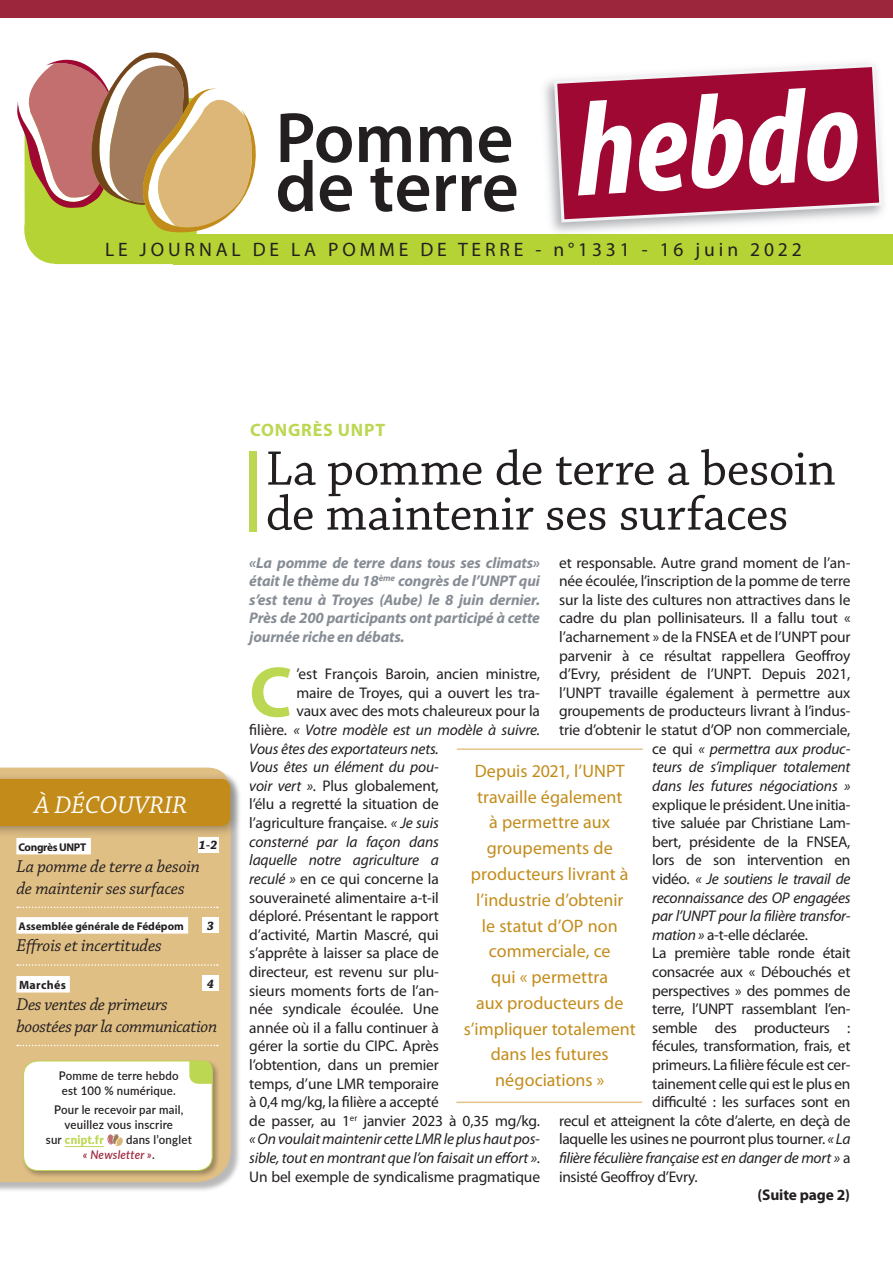
<style>
.page{position:relative;width:893px;height:1263px;background:#fff}
.page>*{position:absolute;margin:0;border:0;box-sizing:border-box;transform-origin:0 0}
.t1{font:italic 700 condensed 135.3px "Myriad Pro";color:#fff}
.t2{font:700 72px "Myriad Pro";color:#bcd752}
.t3{font:600 71.85px "Myriad Pro";color:#231f20}
.t4{font:51px/45px "Chaparral Pro";letter-spacing:-.005em;color:#231f20}
.t5{font:italic 25.5px "Chaparral Pro";letter-spacing:.01em;color:#fff}
.t6{font:19.5px "Myriad Pro";letter-spacing:.2em;color:#231f20}
.t7{font:18px/25.8px "Myriad Pro";letter-spacing:.005em;color:#c38c1a;text-align:center}
.t8{font:italic 18px/21.6px "Chaparral Pro";letter-spacing:-.005em;color:#231f20}
.t9{font:700 18px "Myriad Pro";letter-spacing:.045em;color:#bcd752}
.t10{font:15.45px/18.6px "Myriad Pro";letter-spacing:-.01em;color:#231f20;text-align:right}
.t11{font:italic 15.45px "Myriad Pro";letter-spacing:-.01em;color:#231f20}
.t12{font:italic 700 15.45px/18.6px "Myriad Pro";letter-spacing:-.01em;color:#878d95;text-align:justify}
.t13{font:700 15.45px "Myriad Pro";letter-spacing:-.01em;color:#231f20}
.t14{font:italic 700 12.75px "Chaparral Pro";color:#231f20}
.t15{font:600 12px/15px "Lato";letter-spacing:.02em;color:#231f20;scale:.95 1}
.t16{font:900 12px "Lato";letter-spacing:.02em;color:#bcd752;scale:.95 1}
.t17{font:700 12px "Myriad Pro";letter-spacing:.025em;color:#231f20}
.t18{font:700 11.25px "Myriad Pro";color:#231f20}
.t19{font:700 11.25px "Myriad Pro";letter-spacing:-.03em;color:#231f20}
.s1{font-weight:600;color:#231f20}
.s2{font-style:italic;color:#9c273d}
.s3{font-style:italic}
.s4{font-style:normal}
</style>
<div class="page">
<div style="left:0;top:0;width:893px;height:18px;background:#9c273d"></div>
<svg style="left:17px;top:52px;width:239px;height:212px"></svg>
<div style="left:173px;top:234px;width:720px;height:30px;background:#b5d334"></div>
<svg style="left:554px;top:64px;width:328px;height:158px;background:#ab2f52"></svg>
<div style="left:0;top:769px;width:242px;height:423px;background:#231f20;opacity:.31"></div>
<div style="left:0;top:767px;width:231px;height:415px;background:#e0bf85"></div>
<div style="left:16px;top:838px;width:75px;height:16px;background:#fff"></div>
<svg style="left:17px;top:907px;width:201px;height:1px"></svg>
<div style="left:16px;top:917px;width:172px;height:17px;background:#fff"></div>
<svg style="left:17px;top:964px;width:201px;height:2px"></svg>
<div style="left:16px;top:976px;width:54px;height:16px;background:#fff"></div>
<svg style="left:17px;top:1045px;width:201px;height:1px"></svg>
<div style="left:0;top:773px;width:243px;height:65px;background:#231f20;opacity:.35"></div>
<div style="left:0;top:779px;width:230px;height:47px;background:#c38c1a"></div>
<div style="left:202px;top:917px;width:17px;height:15px;background:#fff"></div>
<div style="left:202px;top:975px;width:17px;height:16px;background:#fff"></div>
<div style="left:198px;top:837px;width:21px;height:15px;background:#fff"></div>
<div style="left:22px;top:1059px;width:198px;height:119px;background:#231f20;opacity:.35"></div>
<svg style="left:23px;top:1061px;width:190px;height:110px"></svg>
<div style="left:249px;top:451px;width:8px;height:80px;background:#bcd752"></div>
<hr style="left:457px;top:748px;width:186px;height:2px;background:#e3c48b">
<hr style="left:456px;top:1101px;width:186px;height:2px;background:#e3c48b">
<h3 class="t3" style="left:275px;top:92px;width:240px">Pomme</h3>
<h3 class="t3" style="left:275px;top:141px;width:245px">de terre</h3>
<h1 class="t1" style="left:571px;top:65px;width:286px;rotate:-3deg">hebdo</h1>
<p class="t6" style="left:105px;top:237px;width:698px">LE JOURNAL DE LA POMME DE TERRE - n°1331 - 16 juin 2022</p>
<h3 class="t5" style="left:34px;top:791px;width:152px">À découvrir</h3>
<p class="t14" style="left:199px;top:838px;width:20px">1-2</p>
<p class="t19" style="left:18px;top:839px;width:69px">Congrès UNPT</p>
<p class="t8" style="left:16px;top:856px;width:185px">La pomme de terre a besoin de maintenir ses surfaces</p>
<p class="t18" style="left:19px;top:919px;width:167px">Assemblée générale de Fédépom</p>
<p class="t8" style="left:16px;top:936px;width:147px">Effrois et incertitudes</p>
<p class="t17" style="left:19px;top:977px;width:48px">Marchés</p>
<p class="t8" style="left:16px;top:995px;width:202px">Des ventes de primeurs boostées par la communication</p>
<p class="t14" style="left:207px;top:918px;width:9px">3</p>
<p class="t14" style="left:207px;top:976px;width:9px">4</p>
<p class="t15" style="left:59px;top:1067px;width:128px">Pomme de terre hebdo est 100 % numérique.</p>
<p class="t15" style="left:54px;top:1101px;width:138px">Pour le recevoir par mail,</p>
<p class="t15" style="left:65px;top:1116px;width:116px">veuillez vous inscrire</p>
<p class="t16" style="left:46px;top:1130px;width:62px"><span class="s1">sur</span> cnipt.fr</p>
<p class="t15" style="left:83px;top:1131px;width:116px;text-indent:43px">dans l’onglet <span class="s2">« Newsletter »</span>.</p>
<p class="t9" style="left:250px;top:418px;width:137px">Congrès UNPT</p>
<h3 class="t4" style="left:266px;top:448px;width:572px">La pomme de terre a besoin de maintenir ses surfaces</h3>
<p class="t12" style="left:249px;top:553px;width:292px">«La pomme de terre dans tous ses climats» était le thème du 18<sup>ème</sup> congrès de l’UNPT qui s’est tenu à Troyes (Aube) le 8 juin dernier.<br>Près de 200 participants ont participé à cette journée riche en débats.</p>
<h2 class="t2" style="left:249px;top:645px;width:44px">C</h2>
<p class="t10" style="left:296px;top:664px;width:245px">’est François Baroin, ancien ministre,</p>
<p class="t10" style="left:559px;top:553px;width:293px">et responsable. Autre grand moment de l’an&shy;née écoulée, l’inscription de la pomme de terre sur la liste des cultures non attractives dans le cadre du plan pollinisateurs. Il a fallu tout « l’acharnement » de la FNSEA et de l’UNPT pour parvenir à ce résultat rappellera Geoffroy d’Evry, président de l’UNPT. Depuis 2021, l’UNPT travaille également à permettre aux groupements de producteurs livrant à l’indus&shy;trie d’obtenir le statut d’OP non commerciale, ce qui <span class="s3">« permettra aux produc-<br>teurs de s’impliquer totalement<br>dans les futures négociations »</span></p>
<p class="t10" style="left:652px;top:795px;width:200px">explique le président. Une initia-</p>
<p class="t10" style="left:652px;top:813px;width:200px">tive saluée par Christiane Lam-</p>
<p class="t10" style="left:652px;top:832px;width:200px">bert, présidente de la FNSEA,</p>
<p class="t10" style="left:652px;top:850px;width:200px">lors de son intervention en</p>
<p class="t11" style="left:652px;top:869px;width:200px"><span class="s4">vidéo.</span> « Je soutiens le travail de</p>
<p class="t11" style="left:652px;top:888px;width:200px">reconnaissance des OP engagées</p>
<p class="t11" style="left:652px;top:906px;width:200px">par l’UNPT pour la filière transfor-</p>
<p class="t10" style="left:652px;top:925px;width:157px"><span class="s3">mation »</span> a-t-elle déclarée.</p>
<p class="t10" style="left:652px;top:943px;width:200px">La première table ronde était</p>
<p class="t10" style="left:652px;top:962px;width:200px">consacrée aux « Débouchés et</p>
<p class="t10" style="left:652px;top:981px;width:200px">perspectives » des pommes de</p>
<p class="t10" style="left:652px;top:999px;width:200px">terre, l’UNPT rassemblant l’en-</p>
<p class="t10" style="left:652px;top:1018px;width:200px">semble des producteurs :</p>
<p class="t10" style="left:652px;top:1036px;width:200px">fécules, transformation, frais, et</p>
<p class="t10" style="left:652px;top:1055px;width:200px">primeurs. La filière fécule est cer-</p>
<p class="t10" style="left:652px;top:1074px;width:200px">tainement celle qui est le plus en</p>
<p class="t10" style="left:652px;top:1092px;width:200px">difficulté : les surfaces sont en</p>
<p class="t10" style="left:559px;top:1111px;width:293px">recul et atteignent la côte d’alerte, en deçà de</p>
<p class="t10" style="left:559px;top:1130px;width:293px">laquelle les usines ne pourront plus tourner. <span class="s3">« La</span></p>
<p class="t11" style="left:559px;top:1148px;width:293px">filière féculière française est en danger de mort » <span class="s4">a</span></p>
<p class="t10" style="left:559px;top:1167px;width:140px">insisté Geoffroy d’Evry.</p>
<p class="t10" style="left:296px;top:683px;width:245px">maire de Troyes, qui a ouvert les tra-</p>
<p class="t10" style="left:296px;top:702px;width:245px">vaux avec des mots chaleureux pour la</p>
<p class="t11" style="left:249px;top:720px;width:292px"><span class="s4">filière.</span> « Votre modèle est un modèle à suivre.</p>
<p class="t11" style="left:249px;top:739px;width:191px">Vous êtes des exportateurs nets.</p>
<p class="t11" style="left:249px;top:757px;width:191px">Vous êtes un élément du pou-</p>
<p class="t10" style="left:249px;top:776px;width:191px"><span class="s3">voir vert »</span>. Plus globalement,</p>
<p class="t10" style="left:249px;top:795px;width:191px">l’élu a regretté la situation de</p>
<p class="t10" style="left:249px;top:813px;width:191px">l’agriculture française. <span class="s3">« Je suis</span></p>
<p class="t11" style="left:249px;top:832px;width:191px">consterné par la façon dans</p>
<p class="t11" style="left:249px;top:850px;width:191px">laquelle notre agriculture a</p>
<p class="t10" style="left:249px;top:869px;width:191px"><span class="s3">reculé »</span> en ce qui concerne la</p>
<p class="t10" style="left:249px;top:888px;width:191px">souveraineté alimentaire a-t-il</p>
<p class="t10" style="left:249px;top:906px;width:191px">déploré. Présentant le rapport</p>
<p class="t10" style="left:249px;top:925px;width:191px">d’activité, Martin Mascré, qui</p>
<p class="t10" style="left:249px;top:943px;width:191px">s’apprête à laisser sa place de</p>
<p class="t10" style="left:249px;top:962px;width:191px">directeur, est revenu sur plu-</p>
<p class="t10" style="left:249px;top:981px;width:191px">sieurs moments forts de l’an-</p>
<p class="t10" style="left:249px;top:999px;width:191px">née syndicale écoulée. Une</p>
<p class="t10" style="left:249px;top:1018px;width:191px">année où il a fallu continuer à</p>
<p class="t10" style="left:249px;top:1036px;width:191px">gérer la sortie du CIPC. Après</p>
<p class="t10" style="left:249px;top:1055px;width:191px">l’obtention, dans un premier</p>
<p class="t10" style="left:249px;top:1074px;width:191px">temps, d’une LMR temporaire</p>
<p class="t10" style="left:249px;top:1092px;width:191px">à 0,4 mg/kg, la filière a accepté</p>
<p class="t10" style="left:249px;top:1111px;width:292px">de passer, au 1<sup>er</sup> janvier 2023 à 0,35 mg/kg.</p>
<p class="t11" style="left:249px;top:1129px;width:292px">« On voulait maintenir cette LMR le plus haut pos-</p>
<p class="t11" style="left:249px;top:1148px;width:292px">sible, tout en montrant que l’on faisait un effort »<span class="s4">.</span></p>
<p class="t10" style="left:249px;top:1167px;width:292px">Un bel exemple de syndicalisme pragmatique</p>
<p class="t7" style="left:464px;top:758px;width:173px">Depuis 2021, l’UNPT travaille également<br>à permettre aux groupements de producteurs livrant à l’industrie d’obtenir<br>le statut d’OP non commerciale, ce<br>qui « permettra<br>aux producteurs de s’impliquer totalement dans les futures négociations »</p>
<p class="t13" style="left:757px;top:1185px;width:94px">(Suite page 2)</p>
</div>
